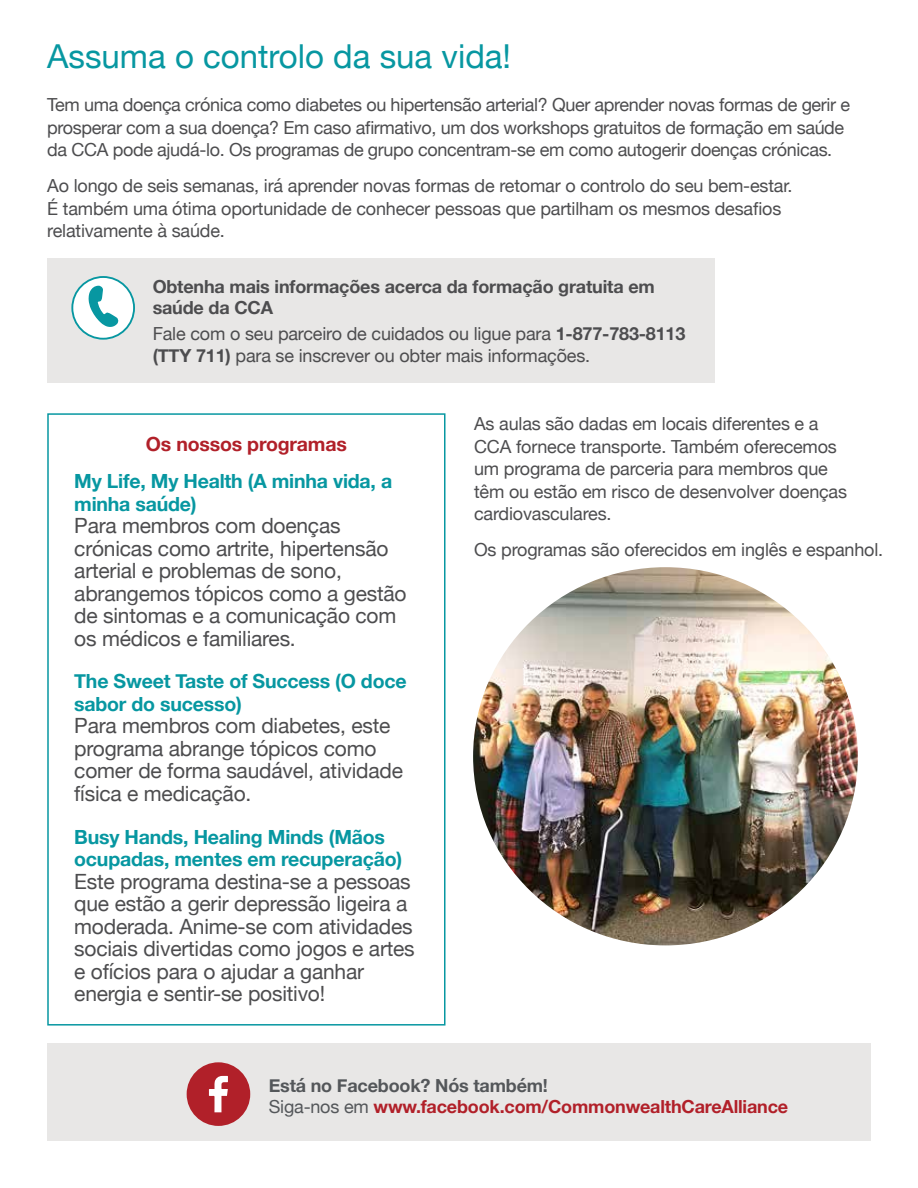
<style>
.page{position:relative;width:918px;height:1188px;background:#fff}
.page>*{position:absolute;margin:0;border:0;box-sizing:border-box;transform-origin:0 0}
.t1{font:33px "Helvetica Neue";color:#0797a1}
.t2{font:21px/22.5px "Helvetica Neue";letter-spacing:-.01em;color:#4d4d4f}
.t3{font:700 19.5px/22.5px "Helvetica Neue";letter-spacing:-.01em;color:#0797a1}
.t4{font:700 19.5px "Helvetica Neue";letter-spacing:-.01em;color:#b12029}
.t5{font:18px/22.5px "Helvetica Neue";letter-spacing:-.01em;color:#4d4d4f}
.t6{font:700 18px/21px "Helvetica Neue";letter-spacing:-.01em;color:#b12029}
.t7{font:700 18px "Helvetica Neue";letter-spacing:-.01em;color:#4d4d4f}
.s1{font-weight:700}
.s2{color:#54575a}
.s3{font-weight:400;color:#54575a}
</style>
<div class="page">
<div style="left:47px;top:258px;width:668px;height:125px;background:#e8e7e6"></div>
<div style="left:47px;top:413px;width:399px;height:613px;border:2px solid #0797a1"></div>
<div style="left:72px;top:277px;width:62px;height:62px;background:#fff;border-radius:50%"></div>
<div style="left:71px;top:276px;width:64px;height:64px;border:2px solid #0797a1;border-radius:50%"></div>
<svg style="left:88px;top:285px;width:31px;height:42px"></svg>
<img style="left:473px;top:567px;width:385px;height:378px">
<div style="left:47px;top:1043px;width:824px;height:98px;background:#e8e7e6"></div>
<div style="left:187px;top:1062px;width:63px;height:64px;background:#b12029;border-radius:50%"></div>
<svg style="left:209px;top:1076px;width:19px;height:36px"></svg>
<h1 class="t1" style="left:47px;top:32px;width:465px">Assuma o controlo da sua vida!</h1>
<p class="t5" style="left:47px;top:94px;width:804px">Tem uma doença crónica como diabetes ou hipertensão arterial? Quer aprender novas formas de gerir e</p>
<p class="t5" style="left:47px;top:117px;width:799px">prosperar com a sua doença? Em caso afirmativo, um dos workshops gratuitos de formação em saúde</p>
<p class="t5" style="left:47px;top:139px;width:787px">da CCA pode ajudá-lo. Os programas de grupo concentram-se em como autogerir doenças crónicas.</p>
<p class="t5" style="left:47px;top:175px;width:747px">Ao longo de seis semanas, irá aprender novas formas de retomar o controlo do seu bem-estar.</p>
<p class="t5" style="left:47px;top:198px;width:736px">É também uma ótima oportunidade de conhecer pessoas que partilham os mesmos desafios</p>
<p class="t5" style="left:47px;top:220px;width:179px">relativamente à saúde.</p>
<h4 class="t7" style="left:153px;top:273px;width:504px">Obtenha mais informações acerca da formação gratuita em</h4>
<p class="t5" style="left:153px;top:296px;width:534px;line-height:25.8px"><span class="s1">saúde da CCA<br></span>Fale com o seu parceiro de cuidados ou ligue para <span class="s1">1-877-783-8113</span></p>
<p class="t5" style="left:153px;top:346px;width:439px"><span class="s1">(TTY 711)</span> para se inscrever ou obter mais informações.</p>
<p class="t4" style="left:146px;top:429px;width:202px">Os nossos programas</p>
<h3 class="t3" style="left:74px;top:471px;width:319px">My Life, My Health (A minha vida, a minha saúde)</h3>
<p class="t2" style="left:74px;top:516px;width:334px">Para membros com doenças crónicas como artrite, hipertensão arterial e problemas de sono, abrangemos tópicos como a gestão de sintomas e a comunicação com os médicos e familiares.</p>
<h3 class="t3" style="left:74px;top:671px;width:334px">The Sweet Taste of Success (O doce sabor do sucesso)</h3>
<p class="t2" style="left:74px;top:716px;width:330px">Para membros com diabetes, este programa abrange tópicos como comer de forma saudável, atividade física e medicação.</p>
<h3 class="t3" style="left:74px;top:826px;width:329px">Busy Hands, Healing Minds (Mãos ocupadas, mentes em recuperação)</h3>
<p class="t2" style="left:74px;top:871px;width:342px">Este programa destina-se a pessoas que estão a gerir depressão ligeira a moderada. Anime-se com atividades sociais divertidas como jogos e artes e ofícios para o ajudar a ganhar energia e sentir-se positivo!</p>
<p class="t5" style="left:474px;top:414px;width:375px">As aulas são dadas em locais diferentes e a CCA fornece transporte. Também oferecemos um programa de parceria para membros que têm ou estão em risco de desenvolver doenças cardiovasculares.</p>
<p class="t5" style="left:474px;top:540px;width:411px">Os programas são oferecidos em inglês e espanhol.</p>
<p class="t6" style="left:269px;top:1076px;width:521px"><span class="s2">Está no Facebook? Nós também!<br></span><span class="s3">Siga-nos em</span> www.facebook.com/CommonwealthCareAlliance</p>
</div>
